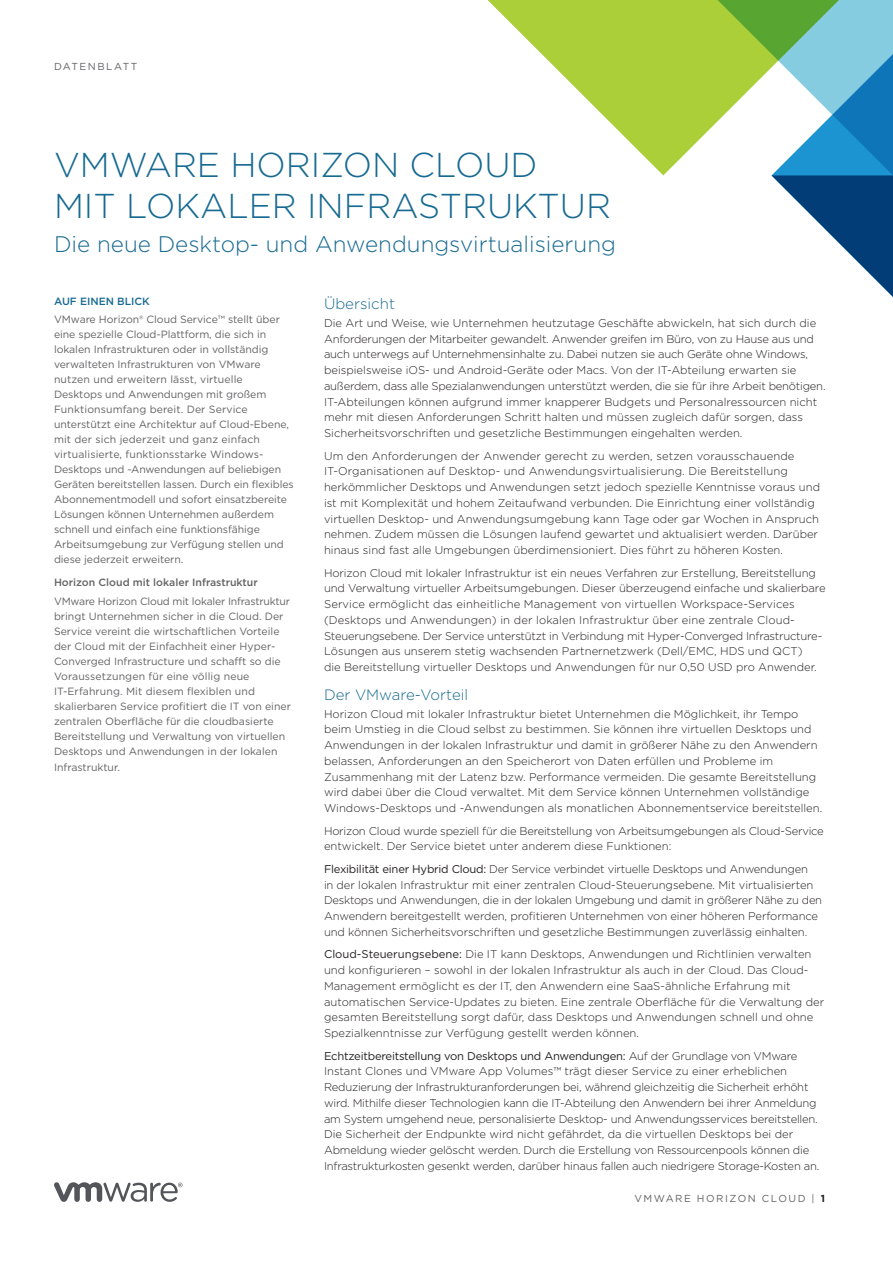
<style>
.page{position:relative;width:893px;height:1263px;background:#fff}
.page>*{position:absolute;margin:0;border:0;box-sizing:border-box;transform-origin:0 0}
._1a__MAIN_TITLE{font:300 34.5px/40.5px "Gotham";color:#176a92}
._1b__MAIN_SUB_TITLE{font:300 22.5px "Gotham";color:#176a92}
._4a__SUBHEAD-1{font:300 15px "Gotham";color:#176a92}
._3a__BODY_TEXT{font:300 11.25px/15.8px "Gotham";color:#231f20}
._3a__BODY_TEXT-2{font:300 11.25px/15.8px "Gotham";letter-spacing:-.02em;color:#231f20}
._5b__SIDEBAR-BODY-LA{font:10.5px/15px "Gotham";letter-spacing:-.005em;color:#636366}
._5b__SIDEBAR-BODY{font:500 10.5px "Gotham";color:#636366}
._5a__SIDEBAR-HEAD{font:500 10.5px "Gotham";color:#176a92}
.FOLIO-BOTTOM-GRAY{font:10.2px "Gotham";letter-spacing:.15em;color:#636366}
.FOLIO-TOP-GRAY{font:10.2px "Gotham";letter-spacing:.15em;color:#636366}
.s1{font-weight:400}
.s2{font-weight:700;color:#231f20}
</style>
<div class="page">
<svg style="left:54px;top:1182px;width:129px;height:20px"></svg>
<svg style="left:487px;top:0;width:217px;height:175px;fill:#abcf38"></svg>
<svg style="left:704px;top:0;width:189px;height:297px"></svg>
<p class="FOLIO-TOP-GRAY" style="left:54px;top:60px;width:85px">DATENBLATT</p>
<p class="_1a__MAIN_TITLE" style="left:54px;top:144px;width:559px">VMWARE HORIZON CLOUD<br>MIT LOKALER INFRASTRUKTUR</p>
<p class="_1b__MAIN_SUB_TITLE" style="left:54px;top:229px;width:563px">Die neue Desktop- und Anwendungsvirtualisierung</p>
<p class="_5a__SIDEBAR-HEAD" style="left:54px;top:295px;width:97px">AUF EINEN BLICK</p>
<p class="_5b__SIDEBAR-BODY-LA" style="left:54px;top:312px;width:241px">VMware Horizon® Cloud Service™ stellt über eine spezielle Cloud-Plattform, die sich in lokalen Infrastrukturen oder in vollständig verwalteten Infrastrukturen von VMware nutzen und erweitern lässt, virtuelle Desktops und Anwendungen mit großem Funktionsumfang bereit. Der Service unterstützt eine Architektur auf Cloud-Ebene, mit der sich jederzeit und ganz einfach virtualisierte, funktionsstarke Windows-Desktops und -Anwendungen auf beliebigen Geräten bereitstellen lassen. Durch ein flexibles Abonnementmodell und sofort einsatzbereite Lösungen können Unternehmen außerdem schnell und einfach eine funktionsfähige Arbeitsumgebung zur Verfügung stellen und diese jederzeit erweitern.</p>
<p class="_5b__SIDEBAR-BODY" style="left:54px;top:575px;width:205px">Horizon Cloud mit lokaler Infrastruktur</p>
<p class="_5b__SIDEBAR-BODY-LA" style="left:54px;top:594px;width:238px">VMware Horizon Cloud mit lokaler Infrastruktur bringt Unternehmen sicher in die Cloud. Der Service vereint die wirtschaftlichen Vorteile der Cloud mit der Einfachheit einer Hyper-Converged Infrastructure und schafft so die Voraussetzungen für eine völlig neue IT-Erfahrung. Mit diesem flexiblen und skalierbaren Service profitiert die IT von einer zentralen Oberfläche für die cloudbasierte Bereitstellung und Verwaltung von virtuellen Desktops und Anwendungen in der lokalen Infrastruktur.</p>
<p class="_4a__SUBHEAD-1" style="left:324px;top:294px;width:73px">Übersicht</p>
<p class="_3a__BODY_TEXT" style="left:324px;top:315px;width:503px">Die Art und Weise, wie Unternehmen heutzutage Geschäfte abwickeln, hat sich durch die Anforderungen der Mitarbeiter gewandelt. Anwender greifen im Büro, von zu Hause aus und auch unterwegs auf Unternehmensinhalte zu. Dabei nutzen sie auch Geräte ohne Windows, beispielsweise iOS- und Android-Geräte oder Macs. Von der IT-Abteilung erwarten sie außerdem, dass alle Spezialanwendungen unterstützt werden, die sie für ihre Arbeit benötigen.<br>IT-Abteilungen können aufgrund immer knapperer Budgets und Personalressourcen nicht mehr mit diesen Anforderungen Schritt halten und müssen zugleich dafür sorgen, dass Sicherheitsvorschriften und gesetzliche Bestimmungen eingehalten werden.</p>
<p class="_3a__BODY_TEXT" style="left:324px;top:448px;width:498px">Um den Anforderungen der Anwender gerecht zu werden, setzen vorausschauende IT-Organisationen auf Desktop- und Anwendungsvirtualisierung. Die Bereitstellung herkömmlicher Desktops und Anwendungen setzt jedoch spezielle Kenntnisse voraus und ist mit Komplexität und hohem Zeitaufwand verbunden. Die Einrichtung einer vollständig virtuellen Desktop- und Anwendungsumgebung kann Tage oder gar Wochen in Anspruch nehmen. Zudem müssen die Lösungen laufend gewartet und aktualisiert werden. Darüber hinaus sind fast alle Umgebungen überdimensioniert. Dies führt zu höheren Kosten.</p>
<p class="_3a__BODY_TEXT" style="left:324px;top:565px;width:503px">Horizon Cloud mit lokaler Infrastruktur ist ein neues Verfahren zur Erstellung, Bereitstellung und Verwaltung virtueller Arbeitsumgebungen. Dieser überzeugend einfache und skalierbare Service ermöglicht das einheitliche Management von virtuellen Workspace-Services (Desktops und Anwendungen) in der lokalen Infrastruktur über eine zentrale Cloud-Steuerungsebene. Der Service unterstützt in Verbindung mit Hyper-Converged Infrastructure-Lösungen aus unserem stetig wachsenden Partnernetzwerk (Dell/EMC, HDS und QCT)<br>die Bereitstellung virtueller Desktops und Anwendungen für nur 0,50 USD pro Anwender.</p>
<p class="_4a__SUBHEAD-1" style="left:324px;top:685px;width:146px">Der VMware-Vorteil</p>
<p class="_3a__BODY_TEXT" style="left:324px;top:705px;width:500px">Horizon Cloud mit lokaler Infrastruktur bietet Unternehmen die Möglichkeit, ihr Tempo beim Umstieg in die Cloud selbst zu bestimmen. Sie können ihre virtuellen Desktops und Anwendungen in der lokalen Infrastruktur und damit in größerer Nähe zu den Anwendern belassen, Anforderungen an den Speicherort von Daten erfüllen und Probleme im Zusammenhang mit der Latenz bzw. Performance vermeiden. Die gesamte Bereitstellung wird dabei über die Cloud verwaltet. Mit dem Service können Unternehmen vollständige Windows-Desktops und -Anwendungen als monatlichen Abonnementservice bereitstellen.</p>
<p class="_3a__BODY_TEXT-2" style="left:324px;top:822px;width:501px">Horizon Cloud wurde speziell für die Bereitstellung von Arbeitsumgebungen als Cloud-Service entwickelt. Der Service bietet unter anderem diese Funktionen:</p>
<p class="_3a__BODY_TEXT" style="left:324px;top:861px;width:500px"><span class="s1">Flexibilität einer Hybrid Cloud:</span> Der Service verbindet virtuelle Desktops und Anwendungen<br>in der lokalen Infrastruktur mit einer zentralen Cloud-Steuerungsebene. Mit virtualisierten Desktops und Anwendungen, die in der lokalen Umgebung und damit in größerer Nähe zu den Anwendern bereitgestellt werden, profitieren Unternehmen von einer höheren Performance und können Sicherheitsvorschriften und gesetzliche Bestimmungen zuverlässig einhalten.</p>
<p class="_3a__BODY_TEXT" style="left:324px;top:946px;width:502px"><span class="s1">Cloud-Steuerungsebene:</span> Die IT kann Desktops, Anwendungen und Richtlinien verwalten und konfigurieren – sowohl in der lokalen Infrastruktur als auch in der Cloud. Das Cloud-Management ermöglicht es der IT, den Anwendern eine SaaS-ähnliche Erfahrung mit automatischen Service-Updates zu bieten. Eine zentrale Oberfläche für die Verwaltung der gesamten Bereitstellung sorgt dafür, dass Desktops und Anwendungen schnell und ohne Spezialkenntnisse zur Verfügung gestellt werden können.</p>
<p class="_3a__BODY_TEXT-2" style="left:324px;top:1047px;width:497px"><span class="s1">Echtzeitbereitstellung von Desktops und Anwendungen:</span> Auf der Grundlage von VMware Instant Clones und VMware App Volumes™ trägt dieser Service zu einer erheblichen Reduzierung der Infrastrukturanforderungen bei, während gleichzeitig die Sicherheit erhöht wird. Mithilfe dieser Technologien kann die IT-Abteilung den Anwendern bei ihrer Anmeldung am System umgehend neue, personalisierte Desktop- und Anwendungsservices bereitstellen.<br>Die Sicherheit der Endpunkte wird nicht gefährdet, da die virtuellen Desktops bei der Abmeldung wieder gelöscht werden. Durch die Erstellung von Ressourcenpools können die Infrastrukturkosten gesenkt werden, darüber hinaus fallen auch niedrigere Storage-Kosten an.</p>
<p class="FOLIO-BOTTOM-GRAY" style="left:634px;top:1191px;width:192px">VMWARE HORIZON CLOUD | <span class="s2">1</span></p>
</div>
